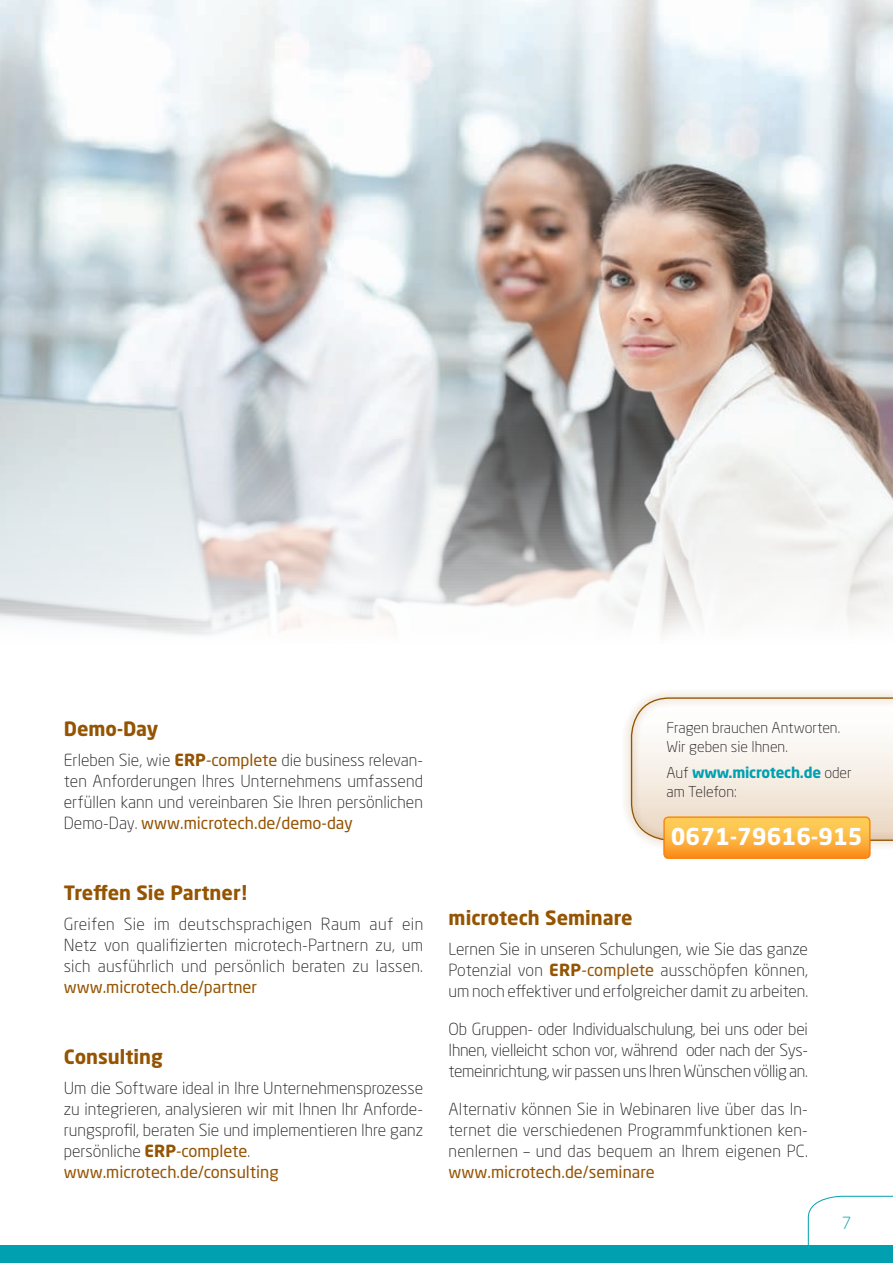
<style>
.page{position:relative;width:893px;height:1263px;background:#fff}
.page>*{position:absolute;margin:0;border:0;box-sizing:border-box;transform-origin:0 0}
.t1{font:700 22.95px "Neo Sans Pro";color:#fff}
.t2{font:700 19.5px "Neo Sans Pro";color:#945402}
.t3{font:300 16.5px/21px "Neo Sans Pro";color:#231f20;text-align:justify}
.t4{font:16.5px "Neo Sans Pro";color:#945402}
.t5{font:300 16.5px "Neo Sans Pro";color:#00a0b0}
.t6{font:300 14.85px/18.9px "Neo Sans Pro";color:#231f20}
.s1{font-weight:700;color:#945402}
.s2{font-weight:400;color:#945402}
.s3{font-weight:700;color:#00a0b0}
</style>
<div class="page">
<img style="left:0;top:0;width:893px;height:635px">
<svg style="left:807px;top:1195px;width:86px;height:51px"></svg>
<div style="left:0;top:1246px;width:893px;height:17px;background:#00a0b0"></div>
<div style="left:622px;top:688px;width:271px;height:162px;background:#945402;opacity:.9"></div>
<svg style="left:630px;top:697px;width:263px;height:161px"></svg>
<div style="left:664px;top:817px;width:206px;height:41px;background:linear-gradient(to bottom,#fed862,#fb9120);border-radius:4px"></div>
<div style="left:663px;top:816px;width:207px;height:43px;border:1px solid #f58220;border-radius:4px"></div>
<p class="t2" style="left:64px;top:717px;width:96px">Demo-Day</p>
<p class="t3" style="left:64px;top:749px;width:361px">Erleben Sie, wie <span class="s1">ERP</span><span class="s2">-complete</span> die business relevan&shy;ten Anforderungen Ihres Unternehmens umfassend erfüllen kann und vereinbaren Sie Ihren persönlichen Demo-Day. <span class="s2">www.microtech.de/demo-day</span></p>
<p class="t2" style="left:64px;top:881px;width:185px">Treffen Sie Partner!</p>
<p class="t3" style="left:64px;top:913px;width:361px">Greifen Sie im deutschsprachigen Raum auf ein Netz von qualifizierten microtech-Partnern zu, um sich ausführlich und persönlich beraten zu lassen.</p>
<p class="t4" style="left:64px;top:977px;width:195px">www.microtech.de/partner</p>
<p class="t2" style="left:64px;top:1045px;width:101px">Consulting</p>
<p class="t3" style="left:64px;top:1077px;width:361px;text-align:left">Um die Software ideal in Ihre Unternehmensprozesse zu integrieren, analysieren wir mit Ihnen Ihr Anforde&shy;rungsprofil, beraten Sie und implementieren Ihre ganz persönliche <span class="s1">ERP</span><span class="s2">-complete</span>. <span class="s2">www.microtech.de/consulting</span></p>
<p class="t6" style="left:667px;top:718px;width:175px">Fragen brauchen Antworten.<br>Wir geben sie Ihnen.</p>
<p class="t6" style="left:667px;top:763px;width:187px">Auf <span class="s3">www.microtech.de</span> oder am Telefon:</p>
<h1 class="t1" style="left:671px;top:821px;width:194px">0671-79616-915</h1>
<p class="t2" style="left:449px;top:906px;width:186px">microtech Seminare</p>
<p class="t3" style="left:449px;top:938px;width:361px">Lernen Sie in unseren Schulungen, wie Sie das ganze Potenzial von <span class="s1">ERP</span><span class="s2">-complete</span> ausschöpfen können, um noch effektiver und erfolgreicher damit zu arbeiten.</p>
<p class="t3" style="left:449px;top:1018px;width:361px">Ob Gruppen- oder Individualschulung, bei uns oder bei Ihnen, vielleicht schon vor, während oder nach der Sys&shy;temeinrichtung, wir passen uns Ihren Wünschen völlig an.</p>
<p class="t3" style="left:449px;top:1098px;width:361px">Alternativ können Sie in Webinaren live über das In&shy;ternet die verschiedenen Programmfunktionen ken&shy;nenlernen – und das bequem an Ihrem eigenen PC.</p>
<p class="t4" style="left:449px;top:1162px;width:208px">www.microtech.de/seminare</p>
<p class="t5" style="left:842px;top:1213px;width:11px">7</p>
</div>
